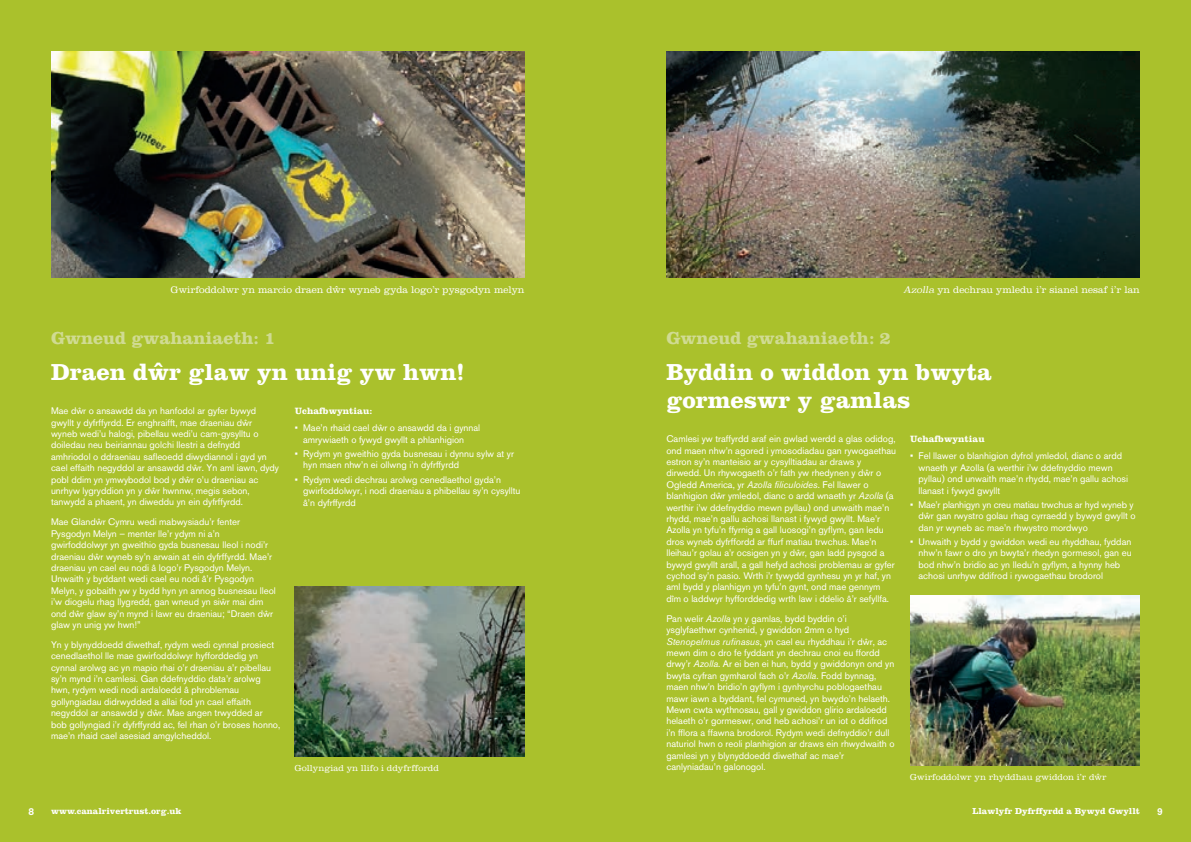
<style>
.page{position:relative;width:1191px;height:842px;background:#aac12c}
.page>*{position:absolute;margin:0;border:0;box-sizing:border-box;transform-origin:0 0}
.t1{font:700 24px/28px "Clarendon LT Std";color:#fff}
.t2{font:700 18px "Clarendon LT Std";color:#d0db93}
.t3{font:300 10px "Clarendon LT Std";color:#fff}
.t4{font:500 10px "Akzidenz Grotesk BQ";color:#fff}
.t5{font:9.5px/11.4px "Akzidenz Grotesk BQ";color:#fff}
.t6{font:700 9.5px "Clarendon LT Std";color:#fff}
.t7{font:300 9px "Clarendon LT Std";color:#fff}
.t8{font:700 9px "Clarendon LT Std";color:#fff}
.s1{font-family:"Superclarendon";font-style:italic;font-size:9px}
.s2{font-style:italic}
</style>
<div class="page">
<img style="left:51px;top:51px;width:473px;height:227px">
<img style="left:666px;top:51px;width:474px;height:227px">
<img style="left:295px;top:587px;width:229px;height:170px">
<img style="left:910px;top:595px;width:229px;height:170px">
<p class="t3" style="left:171px;top:284px;width:355px">Gwirfoddolwr yn marcio draen dwˆ r wyneb gyda logo’r pysgodyn melyn</p>
<p class="t3" style="left:903px;top:284px;width:238px"><span class="s1">Azolla</span> yn dechrau ymledu i’r sianel nesaf i’r lan</p>
<h2 class="t2" style="left:51px;top:327px;width:226px">Gwneud gwahaniaeth: 1</h2>
<h1 class="t1" style="left:51px;top:358px;width:415px">Draen dwˆ r glaw yn unig yw hwn!</h1>
<p class="t5" style="left:51px;top:405px;width:229px">Mae dwˆ r o ansawdd da yn hanfodol ar gyfer bywyd gwyllt y dyfrffyrdd. Er enghraifft, mae draeniau dwˆ r wyneb wedi’u halogi, pibellau wedi’u cam-gysylltu o doiledau neu beiriannau golchi llestri a defnydd amhriodol o ddraeniau safleoedd diwydiannol i gyd yn cael effaith negyddol ar ansawdd dwˆ r. Yn aml iawn, dydy pobl ddim yn ymwybodol bod y dwˆ r o’u draeniau ac unrhyw lygryddion yn y dwˆ r hwnnw, megis sebon, tanwydd a phaent, yn diweddu yn ein dyfrffyrdd.</p>
<p class="t5" style="left:51px;top:516px;width:226px">Mae Glandwˆ r Cymru wedi mabwysiadu’r fenter Pysgodyn Melyn – menter lle’r ydym ni a’n gwirfoddolwyr yn gweithio gyda busnesau lleol i nodi’r draeniau dwˆ r wyneb sy’n arwain at ein dyfrffyrdd. Mae’r draeniau yn cael eu nodi â logo’r Pysgodyn Melyn.<br>Unwaith y byddant wedi cael eu nodi â’r Pysgodyn Melyn, y gobaith yw y bydd hyn yn annog busnesau lleol i’w diogelu rhag llygredd, gan wneud yn siwˆ r mai dim ond dwˆ r glaw sy’n mynd i lawr eu draeniau; “Draen dwˆ r glaw yn unig yw hwn!”</p>
<p class="t5" style="left:51px;top:639px;width:231px">Yn y blynyddoedd diwethaf, rydym wedi cynnal prosiect cenedlaethol lle mae gwirfoddolwyr hyfforddedig yn cynnal arolwg ac yn mapio rhai o’r draeniau a’r pibellau sy’n mynd i’n camlesi. Gan ddefnyddio data’r arolwg hwn, rydym wedi nodi ardaloedd â phroblemau gollyngiadau didrwydded a allai fod yn cael effaith negyddol ar ansawdd y dwˆ r. Mae angen trwydded ar bob gollyngiad i’r dyfrffyrdd ac, fel rhan o’r broses honno, mae’n rhaid cael asesiad amgylcheddol.</p>
<p class="t6" style="left:295px;top:405px;width:79px">Uchafbwyntiau:</p>
<p class="t5" style="left:303px;top:422px;width:178px;text-indent:-8px">• Mae’n rhaid cael dwˆ r o ansawdd da i gynnal amrywiaeth o fywyd gwyllt a phlanhigion</p>
<p class="t5" style="left:303px;top:448px;width:212px;text-indent:-8px">• Rydym yn gweithio gyda busnesau i dynnu sylw at yr hyn maen nhw’n ei ollwng i’n dyfrffyrdd</p>
<p class="t5" style="left:303px;top:473px;width:219px;line-height:11.7px;text-indent:-8px">• Rydym wedi dechrau arolwg cenedlaethol gyda’n gwirfoddolwyr, i nodi draeniau a phibellau sy’n cysylltu â’n dyfrffyrdd</p>
<p class="t7" style="left:295px;top:763px;width:145px">Gollyngiad yn llifo i ddyfrffordd</p>
<h2 class="t2" style="left:666px;top:327px;width:226px">Gwneud gwahaniaeth: 2</h2>
<h1 class="t1" style="left:666px;top:358px;width:327px">Byddin o widdon yn bwyta gormeswr y gamlas</h1>
<p class="t5" style="left:666px;top:433px;width:231px">Camlesi yw traffyrdd araf ein gwlad werdd a glas odidog, ond maen nhw’n agored i ymosodiadau gan rywogaethau estron sy’n manteisio ar y cysylltiadau ar draws y dirwedd. Un rhywogaeth o’r fath yw rhedynen y dwˆ r o Ogledd America, yr <span class="s2">Azolla filiculoides</span>. Fel llawer o blanhigion dwˆ r ymledol, dianc o ardd wnaeth yr <span class="s2">Azolla</span> (a werthir i’w ddefnyddio mewn pyllau) ond unwaith mae’n rhydd, mae’n gallu achosi llanast i fywyd gwyllt. Mae’r Azolla yn tyfu’n ffyrnig a gall luosogi’n gyflym, gan ledu dros wyneb dyfrffordd ar ffurf matiau trwchus. Mae’n lleihau’r golau a’r ocsigen yn y dwˆ r, gan ladd pysgod a bywyd gwyllt arall, a gall hefyd achosi problemau ar gyfer cychod sy’n pasio. Wrth i’r tywydd gynhesu yn yr haf, yn aml bydd y planhigyn yn tyfu’n gynt, ond mae gennym dîm o laddwyr hyfforddedig wrth law i ddelio â’r sefyllfa.</p>
<p class="t5" style="left:666px;top:613px;width:230px">Pan welir <span class="s2">Azolla</span> yn y gamlas, bydd byddin o’i ysglyfaethwr cynhenid, y gwiddon 2mm o hyd <span class="s2">Stenopelmus rufinasus</span>, yn cael eu rhyddhau i’r dwˆ r, ac mewn dim o dro fe fyddant yn dechrau cnoi eu ffordd drwy’r <span class="s2">Azolla</span>. Ar ei ben ei hun, bydd y gwiddonyn ond yn bwyta cyfran gymharol fach o’r <span class="s2">Azolla</span>. Fodd bynnag, maen nhw’n bridio’n gyflym i gynhyrchu poblogaethau mawr iawn a byddant, fel cymuned, yn bwydo’n helaeth.<br>Mewn cwta wythnosau, gall y gwiddon glirio ardaloedd helaeth o’r gormeswr, ond heb achosi’r un iot o ddifrod i’n fflora a ffawna brodorol. Rydym wedi defnyddio’r dull naturiol hwn o reoli planhigion ar draws ein rhwydwaith o gamlesi yn y blynyddoedd diwethaf ac mae’r canlyniadau’n galonogol.</p>
<p class="t6" style="left:910px;top:433px;width:76px">Uchafbwyntiau</p>
<p class="t5" style="left:918px;top:450px;width:211px;text-indent:-8px">• Fel llawer o blanhigion dyfrol ymledol, dianc o ardd wnaeth yr Azolla (a werthir i’w ddefnyddio mewn pyllau) ond unwaith mae’n rhydd, mae’n gallu achosi llanast i fywyd gwyllt</p>
<p class="t5" style="left:918px;top:499px;width:218px;text-indent:-8px">• Mae’r planhigyn yn creu matiau trwchus ar hyd wyneb y dwˆ r gan rwystro golau rhag cyrraedd y bywyd gwyllt o dan yr wyneb ac mae’n rhwystro mordwyo</p>
<p class="t5" style="left:918px;top:536px;width:214px;text-indent:-8px">• Unwaith y bydd y gwiddon wedi eu rhyddhau, fyddan nhw’n fawr o dro yn bwyta’r rhedyn gormesol, gan eu bod nhw’n bridio ac yn lledu’n gyflym, a hynny heb achosi unrhyw ddifrod i rywogaethau brodorol</p>
<p class="t7" style="left:910px;top:772px;width:198px">Gwirfoddolwr yn rhyddhau gwiddon i’r dwˆ r</p>
<p class="t4" style="left:28px;top:805px;width:7px">8</p>
<p class="t8" style="left:51px;top:805px;width:132px">www.canalrivertrust.org.uk</p>
<p class="t8" style="left:972px;top:805px;width:169px">Llawlyfr Dyfrffyrdd a Bywyd Gwyllt</p>
<p class="t4" style="left:1157px;top:805px;width:7px">9</p>
</div>
